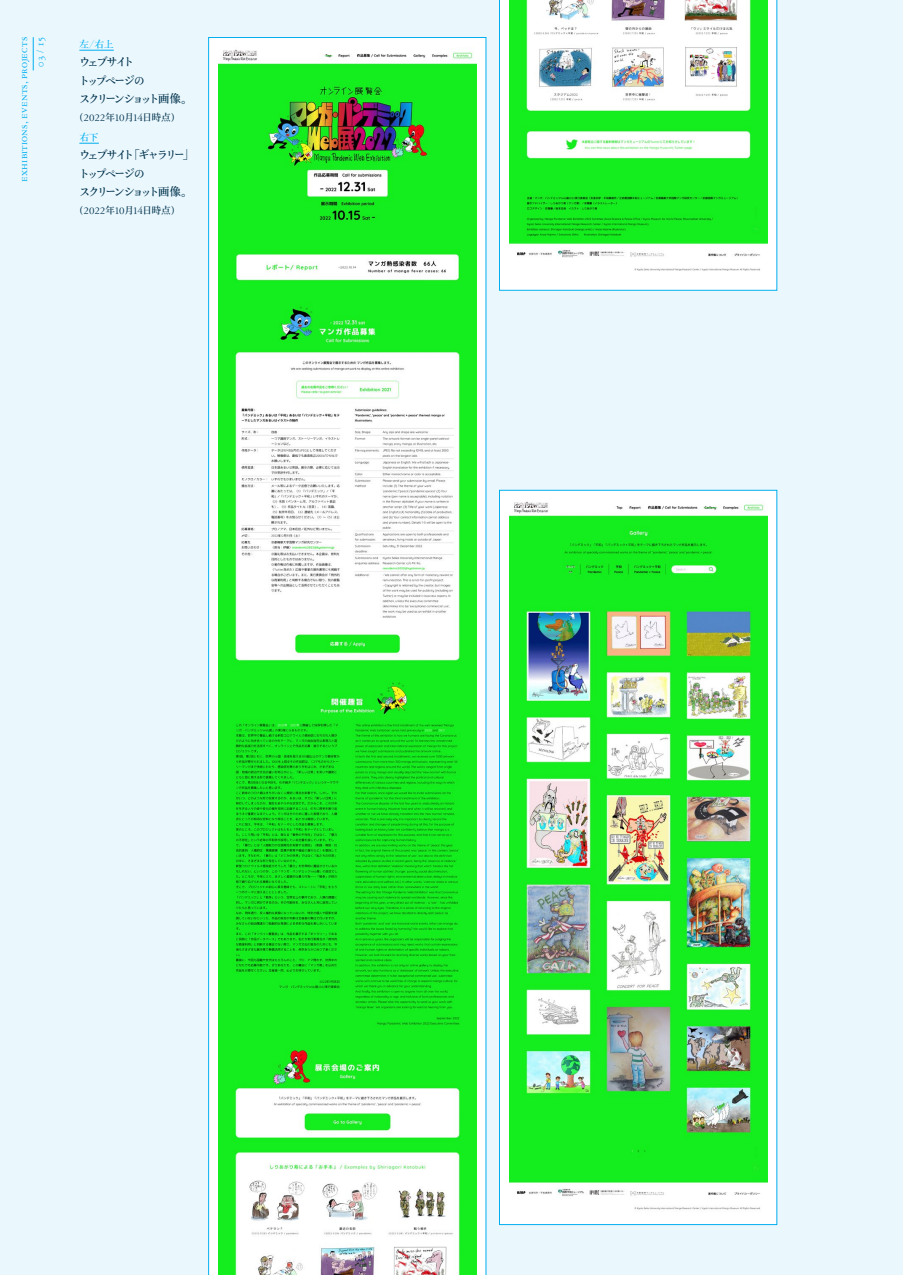
<style>
.page{position:relative;width:903px;height:1275px;background:#eaf7fd}
.page>*{position:absolute;margin:0;border:0;box-sizing:border-box;transform-origin:0 0}
.t1{font:11.72px/18.6px "OT NIS SMS4 N";letter-spacing:-.275em;color:#00324c}
.t2{font:11.03px "Garamond 3 LT Std";letter-spacing:-.02em;color:#00324c}
.t3{font:10.85px/16.4px "Garamond 3 LT Std";letter-spacing:.02em;color:#00aeef;text-align:right}
.t4{font:9.97px "OT NIS SMS4 N";color:#00aeef}
.s1{font-family:"Ryumin Pr 6 N";font-weight:300}
.s2{font-family:"OT NIS SMS4 N";font-size:9.97px}
</style>
<div class="page">
<hr style="left:902px;top:0;width:1px;height:1275px;background:#15c0f2">
<svg style="left:208px;top:37px;width:278px;height:1238px;background:#d3f6e9"></svg>
<svg style="left:499px;top:0;width:278px;height:291px;background:#ddf7f2"></svg>
<div style="left:499px;top:490px;width:278px;height:735px;background:#fff;border:1px solid #00aeef"></div>
<hr style="left:79px;top:50px;width:35px;height:1px;background:#00aeef">
<svg style="left:79px;top:143px;width:20px;height:1px"></svg>
<img style="left:509px;top:501px;width:258px;height:709px">
<img style="left:218px;top:47px;width:258px;height:1228px">
<img style="left:509px;top:0;width:258px;height:275px">
<hr style="left:33px;top:37px;width:1px;height:33px;background:#00aeef">
<p class="t3" style="left:16px;top:182px;width:147px;rotate:-90deg">exhibitions, events, projects<br>03 / 15</p>
<p class="t4" style="left:79px;top:39px;width:36px">左<span class="s1">／</span>右上</p>
<p class="t1" style="left:79px;top:53px;width:116px">ウェブサイト<br>トップページの<br>スクリーンショット画像。</p>
<p class="t2" style="left:74px;top:112px;width:107px"><span class="s2">（</span>2022<span class="s2">年</span>10<span class="s2">月</span>14<span class="s2">日時点）</span></p>
<p class="t4" style="left:79px;top:132px;width:21px">右下</p>
<p class="t1" style="left:79px;top:146px;width:117px">ウェブサイト<span class="s1">「</span>ギャラリー<span class="s1">」</span>トップページの<br>スクリーンショット画像。</p>
<p class="t2" style="left:74px;top:205px;width:107px"><span class="s2">（</span>2022<span class="s2">年</span>10<span class="s2">月</span>14<span class="s2">日時点）</span></p>
</div>
